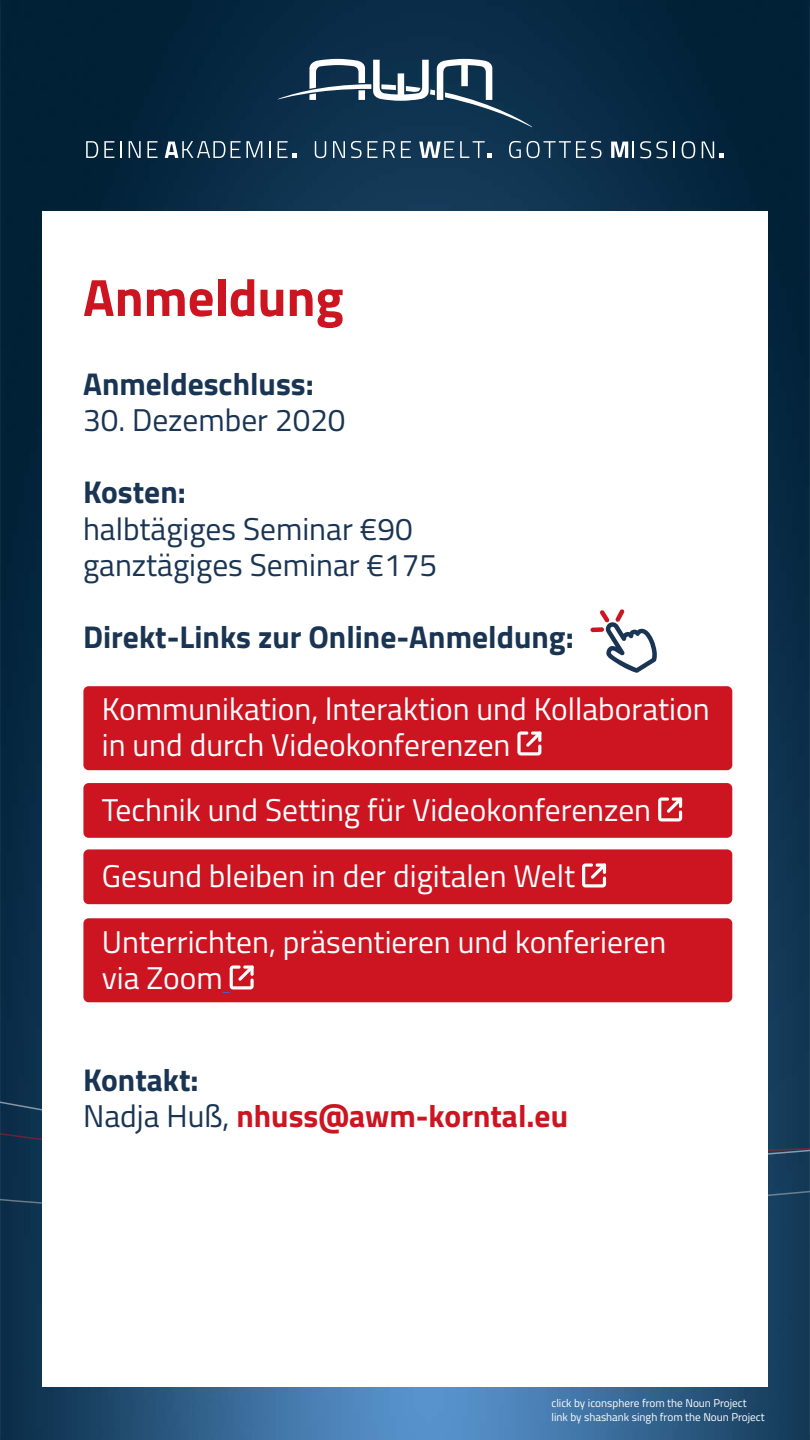
<style>
.page{position:relative;width:810px;height:1440px;background:#fff}
.page>*{position:absolute;margin:0;border:0;box-sizing:border-box;transform-origin:0 0}
.t1{font:700 52.5px "Titillium Web";color:#cd1421}
.t2{font:31.5px/66px "Titillium Web";color:#fff}
.t3{font:31.5px/36px "Titillium Web";color:#1a3553}
.t4{font:700 31.5px "Titillium Web";color:#1a3553}
.t5{font:700 31.5px/36px "Titillium Web";color:#cd1421}
.t6{font:11.25px/13.5px "Titillium Web";color:#fff}
.s1{color:#1a3553}
.s2{font-weight:400;color:#1a3553}
</style>
<div class="page">
<img style="left:0;top:0;width:810px;height:1440px">
<svg style="left:0;top:1162px;width:810px;height:55px;background:#133854"></svg>
<svg style="left:0;top:925px;width:810px;height:237px;background:#103450"></svg>
<div style="left:42px;top:212px;width:726px;height:1175px;background:#fff"></div>
<div style="left:83px;top:686px;width:649px;height:84px;background:#cd1421;border-radius:5px"></div>
<div style="left:83px;top:918px;width:649px;height:84px;background:#cd1421;border-radius:5px"></div>
<div style="left:83px;top:849px;width:649px;height:55px;background:#cd1421;border-radius:5px"></div>
<div style="left:83px;top:783px;width:649px;height:55px;background:#cd1421;border-radius:5px"></div>
<svg style="left:278px;top:59px;width:254px;height:68px"></svg>
<svg style="left:86px;top:141px;width:12px;height:17px"></svg>
<svg style="left:104px;top:141px;width:10px;height:17px"></svg>
<svg style="left:120px;top:141px;width:2px;height:17px"></svg>
<svg style="left:129px;top:141px;width:12px;height:17px"></svg>
<svg style="left:147px;top:141px;width:11px;height:17px"></svg>
<svg style="left:165px;top:141px;width:60px;height:17px"></svg>
<svg style="left:231px;top:141px;width:31px;height:17px"></svg>
<svg style="left:269px;top:141px;width:2px;height:17px"></svg>
<svg style="left:278px;top:141px;width:19px;height:17px"></svg>
<svg style="left:315px;top:141px;width:11px;height:17px"></svg>
<svg style="left:333px;top:141px;width:12px;height:17px"></svg>
<svg style="left:351px;top:141px;width:11px;height:17px"></svg>
<svg style="left:368px;top:141px;width:27px;height:17px"></svg>
<svg style="left:401px;top:141px;width:10px;height:17px"></svg>
<svg style="left:419px;top:141px;width:35px;height:17px"></svg>
<svg style="left:460px;top:141px;width:32px;height:17px"></svg>
<svg style="left:509px;top:141px;width:12px;height:17px"></svg>
<svg style="left:527px;top:141px;width:75px;height:17px"></svg>
<svg style="left:611px;top:141px;width:23px;height:17px"></svg>
<svg style="left:640px;top:141px;width:27px;height:17px"></svg>
<svg style="left:674px;top:141px;width:1px;height:17px"></svg>
<svg style="left:682px;top:141px;width:13px;height:17px"></svg>
<svg style="left:702px;top:141px;width:22px;height:17px"></svg>
<svg style="left:517px;top:731px;width:24px;height:24px"></svg>
<svg style="left:658px;top:797px;width:24px;height:24px"></svg>
<svg style="left:582px;top:863px;width:24px;height:24px"></svg>
<svg style="left:223px;top:965px;width:31px;height:28px"></svg>
<svg style="left:590px;top:609px;width:67px;height:64px"></svg>
<h1 class="t1" style="left:83px;top:257px;width:262px">Anmeldung</h1>
<p class="t4" style="left:83px;top:360px;width:232px">Anmeldeschluss:</p>
<p class="t3" style="left:83px;top:401px;width:264px">30. Dezember 2020</p>
<p class="t4" style="left:83px;top:468px;width:104px">Kosten:</p>
<p class="t3" style="left:83px;top:509px;width:356px">halbtägiges Seminar €90 ganztägiges Seminar €175</p>
<p class="t4" style="left:83px;top:612px;width:492px">Direkt-Links zur Online-Anmeldung:</p>
<p class="t2" style="left:102px;top:689px;width:609px;line-height:36px">Kommunikation, lnteraktion und Kollaboration in und durch Videokonferenzen</p>
<p class="t2" style="left:102px;top:776px;width:566px">Technik und Setting für Videokonferenzen<br>Gesund bleiben in der digitalen Welt<br>Unterrichten, präsentieren und konferieren</p>
<p class="t2" style="left:102px;top:944px;width:122px">via Zoom</p>
<p class="t5" style="left:83px;top:1061px;width:487px"><span class="s1">Kontakt:<br></span><span class="s2">Nadja Huß,</span> nhuss@awm-korntal.eu</p>
<p class="t6" style="left:551px;top:1396px;width:215px">click by iconsphere from the Noun Project link by shashank singh from the Noun Project</p>
</div>
